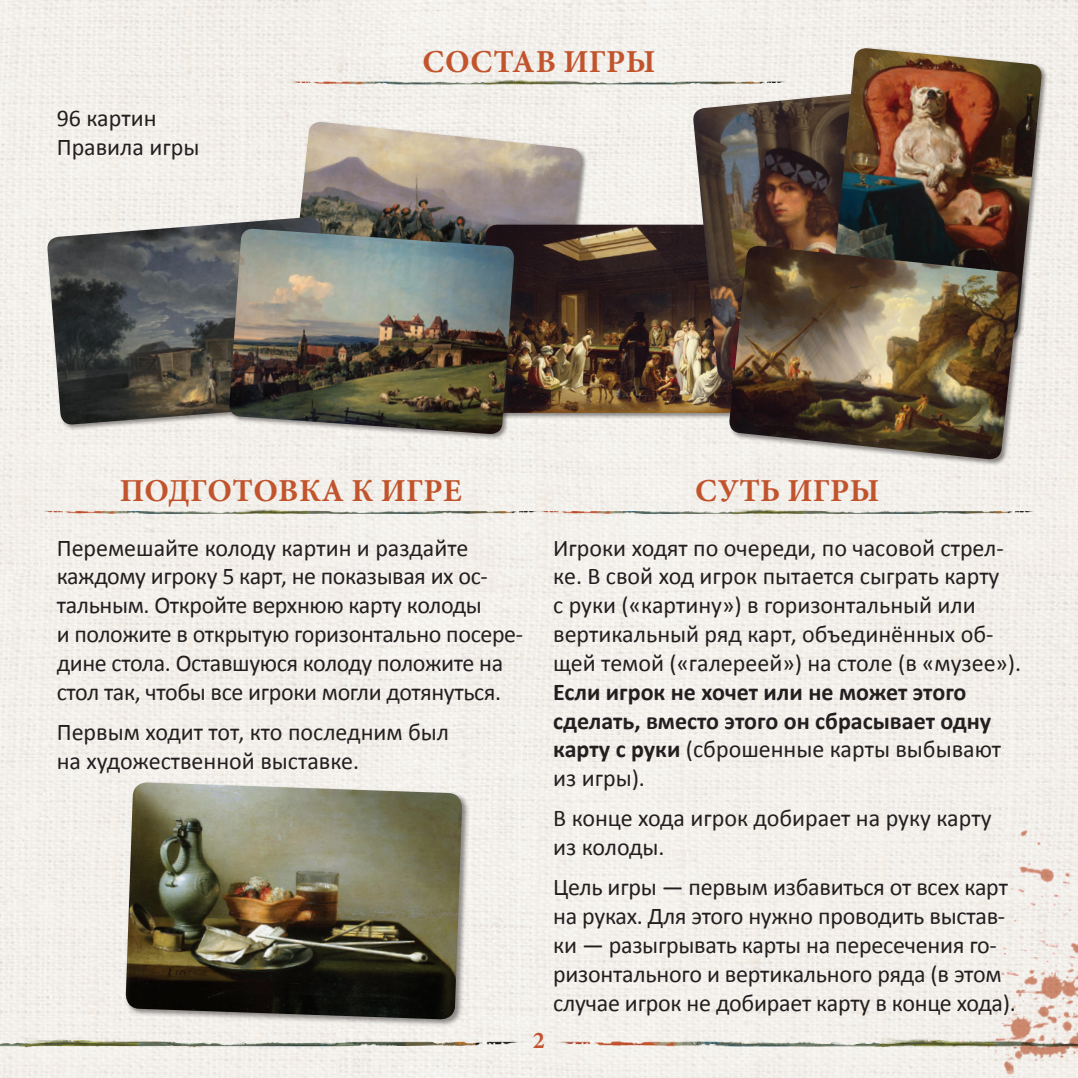
<style>
.page{position:relative;width:1078px;height:1078px;background:#fff}
.page>*{position:absolute;margin:0;border:0;box-sizing:border-box;transform-origin:0 0}
.t1{font:700 32px "Minion Pro";letter-spacing:.01em;color:#c1542d}
.t2{font:24px/28.8px "Calibri";letter-spacing:-.01em;color:#231f20}
.t3{font:700 24px/28.8px "Calibri";color:#231f20}
.t4{font:700 24px "Minion Pro";color:#c3522f}
.s1{font-weight:400}
</style>
<div class="page">
<img style="left:0;top:0;width:1077px;height:1077px">
<img style="left:546px;top:1019px;width:431px;height:43px">
<img style="left:0;top:1019px;width:539px;height:49px">
<img style="left:977px;top:618px;width:100px;height:459px">
<img style="left:291px;top:68px;width:496px;height:30px">
<img style="left:43px;top:497px;width:992px;height:30px">
<img style="left:290px;top:122px;width:291px;height:105px">
<div style="left:484px;top:223px;width:281px;height:196px;background:#231f20;opacity:.5"></div>
<img style="left:485px;top:225px;width:243px;height:188px">
<img style="left:692px;top:92px;width:137px;height:289px">
<div style="left:829px;top:47px;width:219px;height:296px;background:#231f20;opacity:.5"></div>
<img style="left:829px;top:48px;width:212px;height:289px">
<div style="left:46px;top:216px;width:294px;height:215px;background:#231f20;opacity:.5"></div>
<img style="left:47px;top:217px;width:287px;height:208px">
<div style="left:228px;top:227px;width:292px;height:213px;background:#231f20;opacity:.5"></div>
<img style="left:228px;top:229px;width:286px;height:205px">
<div style="left:124px;top:780px;width:345px;height:247px;background:#231f20;opacity:.5"></div>
<img style="left:125px;top:782px;width:337px;height:237px">
<div style="left:728px;top:245px;width:296px;height:221px;background:#231f20;opacity:.5"></div>
<img style="left:728px;top:246px;width:291px;height:214px">
<p class="t2" style="left:57px;top:104px;width:144px">96 картин<br>Правила игры</p>
<h1 class="t1" style="left:422px;top:39px;width:234px">СОСТАВ ИГРЫ</h1>
<h1 class="t1" style="left:120px;top:468px;width:343px">ПОДГОТОВКА К ИГРЕ</h1>
<p class="t2" style="left:57px;top:533px;width:468px">Перемешайте колоду картин и раздайте каждому игроку 5 карт, не показывая их ос&shy;тальным. Откройте верхнюю карту колоды<br>и положите в открытую горизонтально посере&shy;дине стола. Оставшуюся колоду положите на стол так, чтобы все игроки могли дотянуться.</p>
<p class="t2" style="left:57px;top:717px;width:394px">Первым ходит тот, кто последним был на художественной выставке.</p>
<p class="t4" style="left:532px;top:1023px;width:13px">2</p>
<h1 class="t1" style="left:695px;top:468px;width:186px">СУТЬ ИГРЫ</h1>
<p class="t2" style="left:553px;top:533px;width:469px">Игроки ходят по очереди, по часовой стрел&shy;ке. В свой ход игрок пытается сыграть карту<br>с руки («картину») в горизонтальный или вертикальный ряд карт, объединённых об&shy;щей темой («галереей») на столе (в «музее»).</p>
<p class="t3" style="left:553px;top:677px;width:449px">Если игрок не хочет или не может этого сделать, вместо этого он сбрасывает одну карту с руки <span class="s1">(сброшенные карты выбывают из игры).</span></p>
<p class="t2" style="left:553px;top:803px;width:440px">В конце хода игрок добирает на руку карту из колоды.</p>
<p class="t2" style="left:553px;top:872px;width:464px">Цель игры — первым избавиться от всех карт на руках. Для этого нужно проводить выстав&shy;ки — разыгрывать карты на пересечения го&shy;ризонтального и вертикального ряда (в этом случае игрок не добирает карту в конце хода).</p>
</div>
